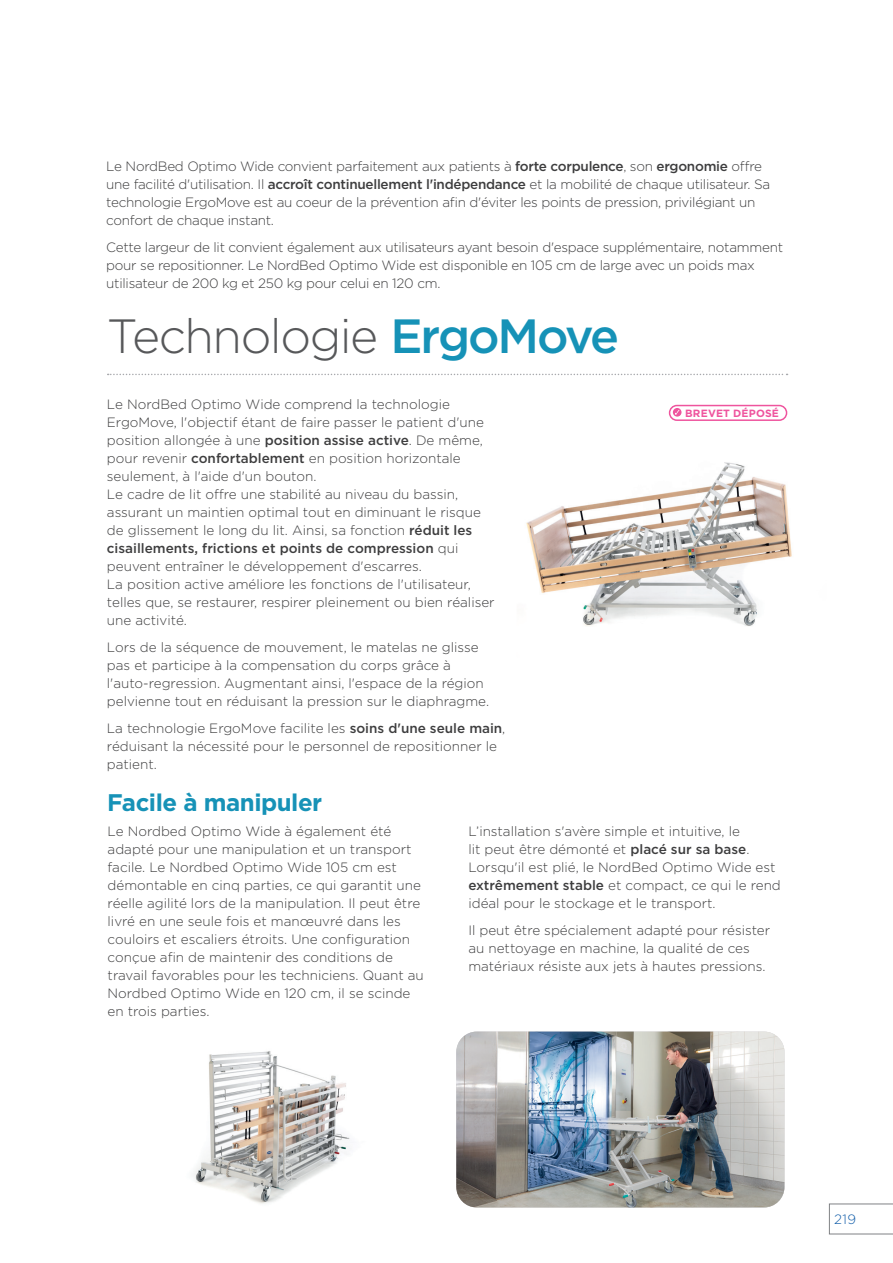
<style>
.page{position:relative;width:893px;height:1263px;background:#fff}
.page>*{position:absolute;margin:0;border:0;box-sizing:border-box;transform-origin:0 0}
.Heading_1_Bold{font:300 48px "Gotham";letter-spacing:-.03em;color:#57585a}
.Heading_2{font:700 24px "Gotham";letter-spacing:-.02em;color:#1692b7}
.Body{font:300 13.5px/18px "Gotham";color:#3e3e3f}
.Body-2{font:300 13.5px/18px "Gotham";letter-spacing:-.02em;color:#3e3e3f}
.t1{font:300 13.5px "Gotham";color:#115da9}
.t2{font:700 10.5px "Gotham";letter-spacing:.02em;color:#ef549e}
.s1{font-weight:500}
.s2{font-weight:500;color:#1692b7}
</style>
<div class="page">
<svg style="left:108px;top:374px;width:680px;height:1px"></svg>
<img style="left:194px;top:1051px;width:156px;height:153px">
<img style="left:456px;top:1031px;width:328px;height:176px">
<img style="left:526px;top:462px;width:266px;height:164px">
<div style="left:669px;top:405px;width:118px;height:16px;border:2px solid #ef549e;border-radius:7px"></div>
<svg style="left:673px;top:408px;width:8px;height:9px"></svg>
<svg style="left:675px;top:410px;width:5px;height:5px"></svg>
<svg style="left:829px;top:1204px;width:64px;height:30px"></svg>
<p class="Body-2" style="left:106px;top:157px;width:665px">Le NordBed Optimo Wide convient parfaitement aux patients à <span class="s1">forte corpulence</span>, son <span class="s1">ergonomie</span> offre une facilité d'utilisation. Il <span class="s1">accroît continuellement l'indépendance</span> et la mobilité de chaque utilisateur. Sa technologie ErgoMove est au coeur de la prévention afin d'éviter les points de pression, privilégiant un confort de chaque instant.</p>
<p class="Body-2" style="left:106px;top:238px;width:678px">Cette largeur de lit convient également aux utilisateurs ayant besoin d'espace supplémentaire, notamment pour se repositionner. Le NordBed Optimo Wide est disponible en 105 cm de large avec un poids max utilisateur de 200 kg et 250 kg pour celui en 120 cm.</p>
<p class="Heading_1_Bold" style="left:107px;top:306px;width:514px">Technologie <span class="s2">ErgoMove</span></p>
<p class="Body" style="left:107px;top:395px;width:389px">Le NordBed Optimo Wide comprend la technologie ErgoMove, l'objectif étant de faire passer le patient d'une position allongée à une <span class="s1">position assise active</span>. De même, pour revenir <span class="s1">confortablement</span> en position horizontale seulement, à l'aide d'un bouton.<br>Le cadre de lit offre une stabilité au niveau du bassin, assurant un maintien optimal tout en diminuant le risque de glissement le long du lit. Ainsi, sa fonction <span class="s1">réduit les cisaillements, frictions et points de compression</span> qui peuvent entraîner le développement d'escarres.<br>La position active améliore les fonctions de l'utilisateur, telles que, se restaurer, respirer pleinement ou bien réaliser une activité.</p>
<p class="Body" style="left:107px;top:638px;width:384px">Lors de la séquence de mouvement, le matelas ne glisse pas et participe à la compensation du corps grâce à l'auto-regression. Augmentant ainsi, l'espace de la région pelvienne tout en réduisant la pression sur le diaphragme.</p>
<p class="Body" style="left:107px;top:719px;width:400px">La technologie ErgoMove facilite les <span class="s1">soins d'une seule main</span>, réduisant la nécessité pour le personnel de repositionner le patient.</p>
<p class="Heading_2" style="left:107px;top:786px;width:217px">Facile à manipuler</p>
<p class="t2" style="left:685px;top:406px;width:95px">BREVET DÉPOSÉ</p>
<p class="Body" style="left:108px;top:821px;width:318px">Le Nordbed Optimo Wide à également été adapté pour une manipulation et un transport facile. Le Nordbed Optimo Wide 105 cm est démontable en cinq parties, ce qui garantit une réelle agilité lors de la manipulation. Il peut être livré en une seule fois et manœuvré dans les couloirs et escaliers étroits. Une configuration conçue afin de maintenir des conditions de travail favorables pour les techniciens. Quant au Nordbed Optimo Wide en 120 cm, il se scinde en trois parties.</p>
<p class="Body" style="left:468px;top:821px;width:314px">L’installation s'avère simple et intuitive, le<br>lit peut être démonté et <span class="s1">placé sur sa base</span>.<br>Lorsqu'il est plié, le NordBed Optimo Wide est <span class="s1">extrêmement stable</span> et compact, ce qui le rend idéal pour le stockage et le transport.</p>
<p class="Body" style="left:468px;top:920px;width:303px">Il peut être spécialement adapté pour résister au nettoyage en machine, la qualité de ces matériaux résiste aux jets à hautes pressions.</p>
<p class="t1" style="left:834px;top:1211px;width:23px">219</p>
</div>
